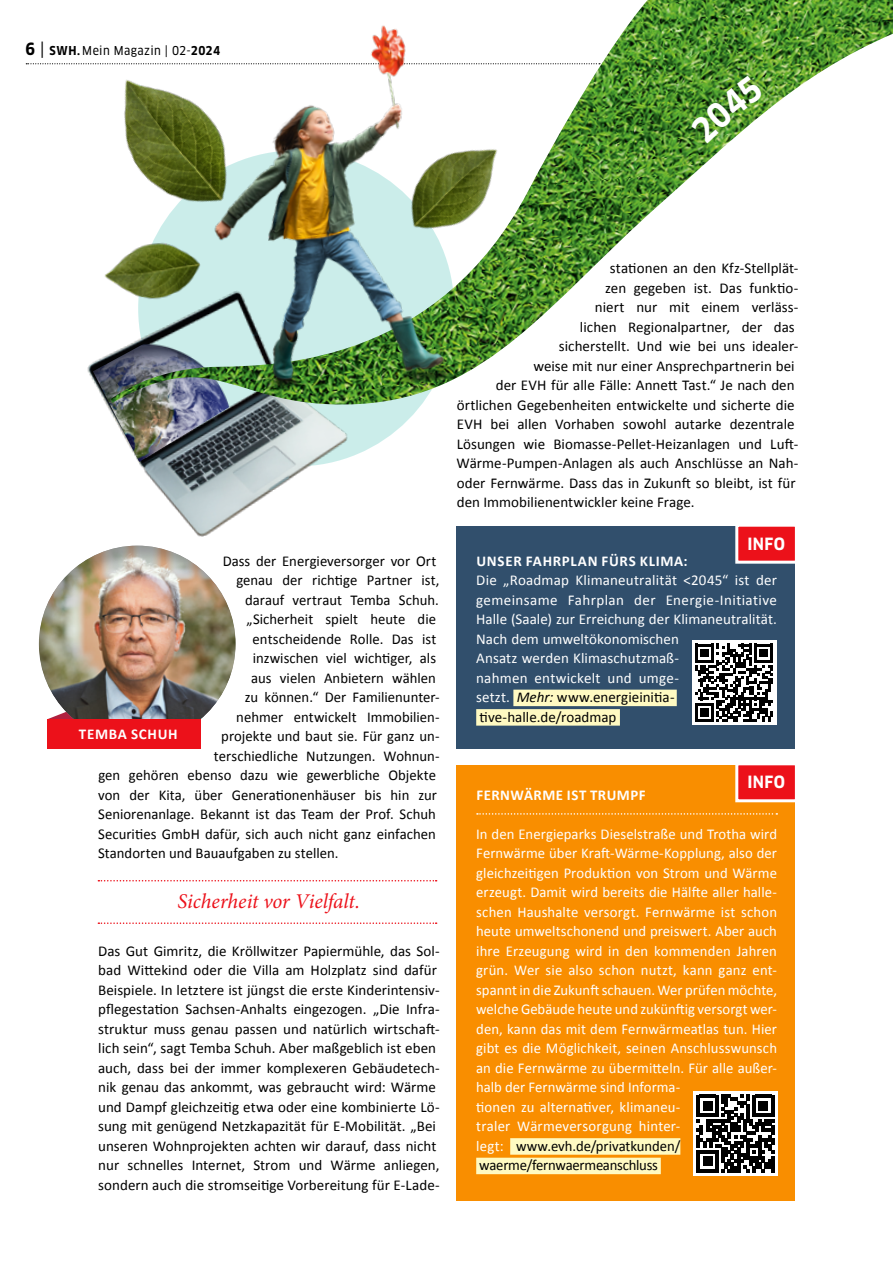
<style>
.page{position:relative;width:893px;height:1263px;background:#fff}
.page>*{position:absolute;margin:0;border:0;box-sizing:border-box;transform-origin:0 0}
.t1{font:italic 21px "Minion Pro";letter-spacing:-.005em;color:#ec111a}
.t2{font:700 condensed 16.5px "Clan OT";letter-spacing:.025em;color:#fff}
.t3{font:15px/19.5px "Calibri";color:#000}
.t4{font:15px/19.5px "Calibri";letter-spacing:.005em;color:#fff}
.t5{font:700 15px "Calibri";letter-spacing:.045em;color:#fff}
.t6{font:12px "Clan OT Narr News";letter-spacing:.03em;color:#000}
.s1{font-family:"Clan OT";font-weight:700;font-stretch:condensed;font-size:16.5px}
.s2{font-size:16.5px}
.s3{font-family:"Clan OT";font-weight:700;font-stretch:condensed}
.s4{font-style:italic;color:#000}
.s5{color:#000}
</style>
<div class="page">
<img style="left:87px;top:362px;width:474px;height:170px">
<svg style="left:26px;top:63px;width:44px;height:1px"></svg>
<img style="left:104px;top:270px;width:7px;height:11px">
<img style="left:93px;top:353px;width:152px;height:109px">
<img style="left:111px;top:0;width:782px;height:407px">
<svg style="left:98px;top:880px;width:339px;height:1px"></svg>
<svg style="left:98px;top:922px;width:339px;height:2px"></svg>
<div style="left:24px;top:532px;width:225px;height:210px;background:#000;opacity:.25"></div>
<div style="left:47px;top:719px;width:153px;height:29px;background:#ec111a"></div>
<div style="left:456px;top:765px;width:339px;height:435px;background:#f98e00"></div>
<div style="left:456px;top:527px;width:339px;height:222px;background:#314f6c"></div>
<svg style="left:735px;top:765px;width:60px;height:38px;background:#ee3337"></svg>
<svg style="left:734px;top:526px;width:61px;height:38px;background:#e9343c"></svg>
<div style="left:510px;top:1138px;width:170px;height:17px;background:#fffac2"></div>
<div style="left:476px;top:1158px;width:185px;height:16px;background:#fffac2"></div>
<div style="left:513px;top:690px;width:164px;height:16px;background:#fffac2"></div>
<div style="left:476px;top:709px;width:144px;height:17px;background:#fffac2"></div>
<svg style="left:477px;top:813px;width:300px;height:2px"></svg>
<div style="left:693px;top:1091px;width:85px;height:84px;background:linear-gradient(to right,#fff,#fff)"></div>
<svg style="left:697px;top:1095px;width:77px;height:77px;background:#575757"></svg>
<div style="left:692px;top:641px;width:84px;height:84px;background:#fff"></div>
<svg style="left:695px;top:644px;width:78px;height:78px"></svg>
<img style="left:162px;top:0;width:329px;height:408px">
<img style="left:690px;top:75px;width:74px;height:68px">
<p class="t6" style="left:26px;top:43px;width:196px"><span class="s1">6</span> <span class="s2">|</span> <span class="s3">SWH.</span> Mein Magazin | 02-<span class="s3">2024</span></p>
<p class="t3" style="left:223px;top:551px;width:215px">Dass der Energieversorger vor Ort</p>
<p class="t3" style="left:236px;top:571px;width:204px">genau der richtige Partner ist,</p>
<p class="t3" style="left:245px;top:590px;width:195px">darauf vertraut Temba Schuh.</p>
<p class="t3" style="left:246px;top:610px;width:191px">„Sicherheit spielt heute die</p>
<p class="t3" style="left:253px;top:629px;width:185px">entscheidende Rolle. Das ist</p>
<p class="t3" style="left:253px;top:649px;width:185px">inzwischen viel wichtiger, als</p>
<p class="t3" style="left:251px;top:668px;width:186px">aus vielen Anbietern wählen</p>
<p class="t3" style="left:245px;top:688px;width:196px">zu können.“ Der Familienunter-</p>
<p class="t3" style="left:236px;top:707px;width:205px">nehmer entwickelt Immobilien-</p>
<p class="t3" style="left:221px;top:727px;width:220px">projekte und baut sie. Für ganz un-</p>
<p class="t3" style="left:214px;top:746px;width:227px">terschiedliche Nutzungen. Wohnun-</p>
<p class="t3" style="left:98px;top:766px;width:339px">gen gehören ebenso dazu wie gewerbliche Objekte</p>
<p class="t3" style="left:98px;top:785px;width:340px">von der Kita, über Generationenhäuser bis hin zur</p>
<p class="t3" style="left:98px;top:805px;width:339px">Seniorenanlage. Bekannt ist das Team der Prof. Schuh</p>
<p class="t3" style="left:98px;top:824px;width:339px">Securities GmbH dafür, sich auch nicht ganz einfachen</p>
<p class="t3" style="left:98px;top:844px;width:242px">Standorten und Bauaufgaben zu stellen.</p>
<h1 class="t1" style="left:178px;top:887px;width:184px">Sicherheit vor Vielfalt.</h1>
<p class="t3" style="left:98px;top:941px;width:343px">Das Gut Gimritz, die Kröllwitzer Papiermühle, das Sol&shy;bad Wittekind oder die Villa am Holzplatz sind dafür Beispiele. In letztere ist jüngst die erste Kinderintensiv&shy;pflegestation Sachsen-Anhalts eingezogen. „Die Infra&shy;struktur muss genau passen und natürlich wirtschaft&shy;lich sein“, sagt Temba Schuh. Aber maßgeblich ist eben auch, dass bei der immer komplexeren Gebäudetech&shy;nik genau das ankommt, was gebraucht wird: Wärme und Dampf gleichzeitig etwa oder eine kombinierte Lö&shy;sung mit genügend Netzkapazität für E-Mobilität. „Bei unseren Wohnprojekten achten wir darauf, dass nicht nur schnelles Internet, Strom und Wärme anliegen, sondern auch die stromseitige Vorbereitung für E-Lade-</p>
<p class="t5" style="left:79px;top:725px;width:100px">TEMBA SCHUH</p>
<p class="t3" style="left:610px;top:259px;width:190px">stationen an den Kfz-Stellplät-</p>
<p class="t3" style="left:605px;top:278px;width:195px">zen gegeben ist. Das funktio-</p>
<p class="t3" style="left:595px;top:298px;width:205px">niert nur mit einem verläss-</p>
<p class="t3" style="left:580px;top:317px;width:216px">lichen Regionalpartner, der das</p>
<p class="t3" style="left:559px;top:337px;width:241px">sicherstellt. Und wie bei uns idealer-</p>
<p class="t3" style="left:533px;top:356px;width:263px">weise mit nur einer Ansprechpartnerin bei</p>
<p class="t3" style="left:496px;top:376px;width:300px">der EVH für alle Fälle: Annett Tast.“ Je nach den</p>
<p class="t3" style="left:457px;top:395px;width:339px">örtlichen Gegebenheiten entwickelte und sicherte die</p>
<p class="t3" style="left:457px;top:415px;width:339px">EVH bei allen Vorhaben sowohl autarke dezentrale</p>
<p class="t3" style="left:457px;top:434px;width:343px">Lösungen wie Biomasse-Pellet-Heizanlagen und Luft-</p>
<p class="t3" style="left:457px;top:454px;width:343px">Wärme-Pumpen-Anlagen als auch Anschlüsse an Nah-</p>
<p class="t3" style="left:457px;top:473px;width:340px">oder Fernwärme. Dass das in Zukunft so bleibt, ist für</p>
<p class="t3" style="left:457px;top:493px;width:239px">den Immobilienentwickler keine Frage.</p>
<p class="t2" style="left:747px;top:534px;width:39px">INFO</p>
<p class="t5" style="left:476px;top:552px;width:213px">UNSER FAHRPLAN FÜRS KLIMA:</p>
<p class="t4" style="left:476px;top:571px;width:302px">Die „Roadmap Klimaneutralität &lt;2045“ ist der gemeinsame Fahrplan der Energie-Initiative Halle (Saale) zur Erreichung der Klimaneutralität.<br>Nach dem umweltökonomischen<br>Ansatz werden Klimaschutzmaß-<br>nahmen entwickelt und umge-<br>setzt. <span class="s4">Mehr:</span> <span class="s5">www.energieinitia&shy;tive-halle.de/roadmap</span></p>
<p class="t2" style="left:747px;top:772px;width:39px">INFO</p>
<p class="t5" style="left:476px;top:786px;width:171px">FERNWÄRME IST TRUMPF</p>
<p class="t4" style="left:476px;top:824px;width:302px">In den Energieparks Dieselstraße und Trotha wird Fernwärme über Kraft-Wärme-Kopplung, also der gleichzeitigen Produktion von Strom und Wärme erzeugt. Damit wird bereits die Hälfte aller halle&shy;schen Haushalte versorgt. Fernwärme ist schon heute umweltschonend und preiswert. Aber auch ihre Erzeugung wird in den kommenden Jahren grün. Wer sie also schon nutzt, kann ganz ent&shy;spannt in die Zukunft schauen. Wer prüfen möchte, welche Gebäude heute und zukünftig versorgt wer&shy;den, kann das mit dem Fernwärmeatlas tun. Hier gibt es die Möglichkeit, seinen Anschlusswunsch an die Fernwärme zu übermitteln. Für alle außer&shy;halb der Fernwärme sind Informa-<br>tionen zu alternativer, klimaneu-<br>traler Wärmeversorgung hinter-<br>legt: <span class="s5">www.evh.de/privatkunden/ waerme/fernwaermeanschluss</span></p>
</div>
